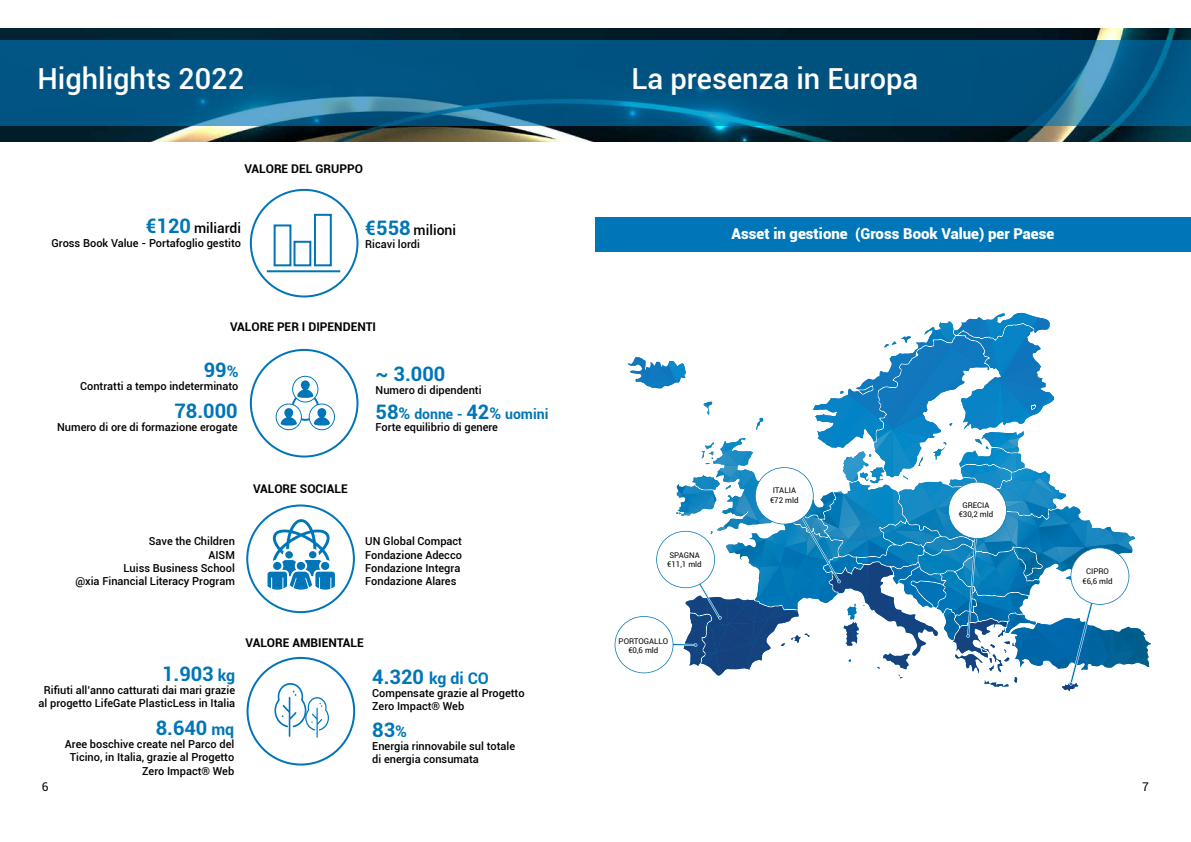
<style>
.page{position:relative;width:1191px;height:842px;background:#fff}
.page>*{position:absolute;margin:0;border:0;box-sizing:border-box;transform-origin:0 0}
.t1{font:500 29px "Roboto";color:#fff}
.t2{font:700 20px "Roboto";color:#0075b7}
.t3{font:700 16px "Roboto";color:#0075b7}
.t4{font:900 15px "Roboto";color:#fff}
.t5{font:500 14px "Roboto";color:#000}
.t6{font:700 14px "Roboto";color:#0075b7}
.t7{font:700 12px "Roboto";color:#000}
.t8{font:12px "Roboto";color:#000}
.t9{font:500 11px/13.2px "Roboto";color:#000}
.t10{font:7.9px/9.5px "Roboto";color:#010202;text-align:center}
.s1{font-weight:700;font-size:20px;color:#0075b7}
.s2{font-size:16px}
.s3{font-size:20px}
</style>
<div class="page">
<svg style="left:614px;top:313px;width:537px;height:378px"></svg>
<img style="left:0;top:28px;width:1191px;height:114px">
<svg style="left:0;top:40px;width:1191px;height:85px;background:#065a87"></svg>
<div style="left:250px;top:189px;width:108px;height:108px;border:2px solid #0075b7;border-radius:50%"></div>
<div style="left:250px;top:349px;width:108px;height:108px;border:2px solid #0075b7;border-radius:50%"></div>
<div style="left:246px;top:504px;width:109px;height:109px;border:2px solid #0075b7;border-radius:50%"></div>
<div style="left:246px;top:657px;width:109px;height:108px;border:2px solid #0075b7;border-radius:50%"></div>
<svg style="left:274px;top:683px;width:55px;height:55px"></svg>
<svg style="left:276px;top:376px;width:59px;height:54px"></svg>
<svg style="left:267px;top:519px;width:68px;height:71px"></svg>
<div style="left:274px;top:224px;width:17px;height:42px;background:#fff;border:2px solid #0075b7"></div>
<div style="left:293px;top:241px;width:18px;height:25px;background:#fff;border:2px solid #0075b7"></div>
<div style="left:314px;top:214px;width:18px;height:52px;background:#fff;border:2px solid #0075b7"></div>
<hr style="left:267px;top:270px;width:73px;height:2px;background:#0075b7">
<div style="left:595px;top:218px;width:596px;height:34px;background:#0075b7"></div>
<h1 class="t1" style="left:37px;top:59px;width:208px">Highlights 2022</h1>
<p class="t7" style="left:244px;top:161px;width:120px">VALORE DEL GRUPPO</p>
<p class="t5" style="left:146px;top:219px;width:97px"><span class="s1">€120</span> miliardi</p>
<p class="t9" style="left:52px;top:236px;width:191px">Gross Book Value - Portafoglio gestito</p>
<p class="t5" style="left:365px;top:220px;width:92px"><span class="s1">€558</span> milioni</p>
<p class="t9" style="left:365px;top:237px;width:56px">Ricavi lordi</p>
<p class="t7" style="left:230px;top:318px;width:147px">VALORE PER I DIPENDENTI</p>
<h2 class="t2" style="left:204px;top:355px;width:36px">99<span class="s2">%</span></h2>
<p class="t9" style="left:80px;top:379px;width:160px">Contratti a tempo indeterminato</p>
<h2 class="t2" style="left:174px;top:397px;width:65px">78.000</h2>
<p class="t9" style="left:57px;top:420px;width:182px">Numero di ore di formazione erogate</p>
<h2 class="t2" style="left:375px;top:360px;width:71px">~ 3.000</h2>
<p class="t9" style="left:375px;top:383px;width:107px">Numero di dipendenti</p>
<p class="t6" style="left:375px;top:404px;width:174px"><span class="s3">58</span><span class="s2">%</span> donne - <span class="s3">42</span><span class="s2">%</span> uomini</p>
<p class="t9" style="left:375px;top:420px;width:124px">Forte equilibrio di genere</p>
<p class="t9" style="left:75px;top:534px;width:161px;text-align:right">Save the Children<br>AISM<br>Luiss Business School<br>@xia Financial Literacy Program</p>
<p class="t7" style="left:253px;top:480px;width:96px">VALORE SOCIALE</p>
<p class="t9" style="left:365px;top:534px;width:98px">UN Global Compact<br>Fondazione Adecco<br>Fondazione Integra<br>Fondazione Alares</p>
<h2 class="t2" style="left:162px;top:660px;width:75px">1.903 <span class="s2">kg</span></h2>
<p class="t9" style="left:39px;top:683px;width:198px;text-align:center">Rifiuti all’anno catturati dai mari grazie al progetto LifeGate PlasticLess in Italia</p>
<h2 class="t2" style="left:156px;top:714px;width:80px">8.640 <span class="s2">mq</span></h2>
<p class="t9" style="left:65px;top:737px;width:171px;text-align:right">Aree boschive create nel Parco del<br>Ticino, in Italia, grazie al Progetto<br>Zero Impact® Web</p>
<p class="t7" style="left:245px;top:634px;width:120px">VALORE AMBIENTALE</p>
<h3 class="t3" style="left:372px;top:667px;width:118px"><span class="s3">4.320</span> kg di CO</h3>
<p class="t9" style="left:372px;top:686px;width:154px">Compensate grazie al Progetto<br>Zero Impact® Web</p>
<h2 class="t2" style="left:372px;top:716px;width:36px">83<span class="s2">%</span></h2>
<p class="t9" style="left:372px;top:739px;width:144px">Energia rinnovabile sul totale di energia consumata</p>
<h1 class="t1" style="left:631px;top:58px;width:288px">La presenza in Europa</h1>
<h3 class="t4" style="left:731px;top:223px;width:324px">Asset in gestione (Gross Book Value) per Paese</h3>
<p class="t10" style="left:667px;top:550px;width:36px;text-align:left">SPAGNA €11,1 mld</p>
<p class="t10" style="left:618px;top:636px;width:51px">PORTOGALLO €0,6 mld</p>
<p class="t10" style="left:770px;top:485px;width:30px">ITALIA €72 mld</p>
<p class="t10" style="left:958px;top:500px;width:36px">GRECIA €30,2 mld</p>
<p class="t10" style="left:1082px;top:566px;width:32px">CIPRO €6,6 mld</p>
<p class="t8" style="left:42px;top:779px;width:8px">6</p>
<p class="t8" style="left:1142px;top:779px;width:8px">7</p>
</div>
